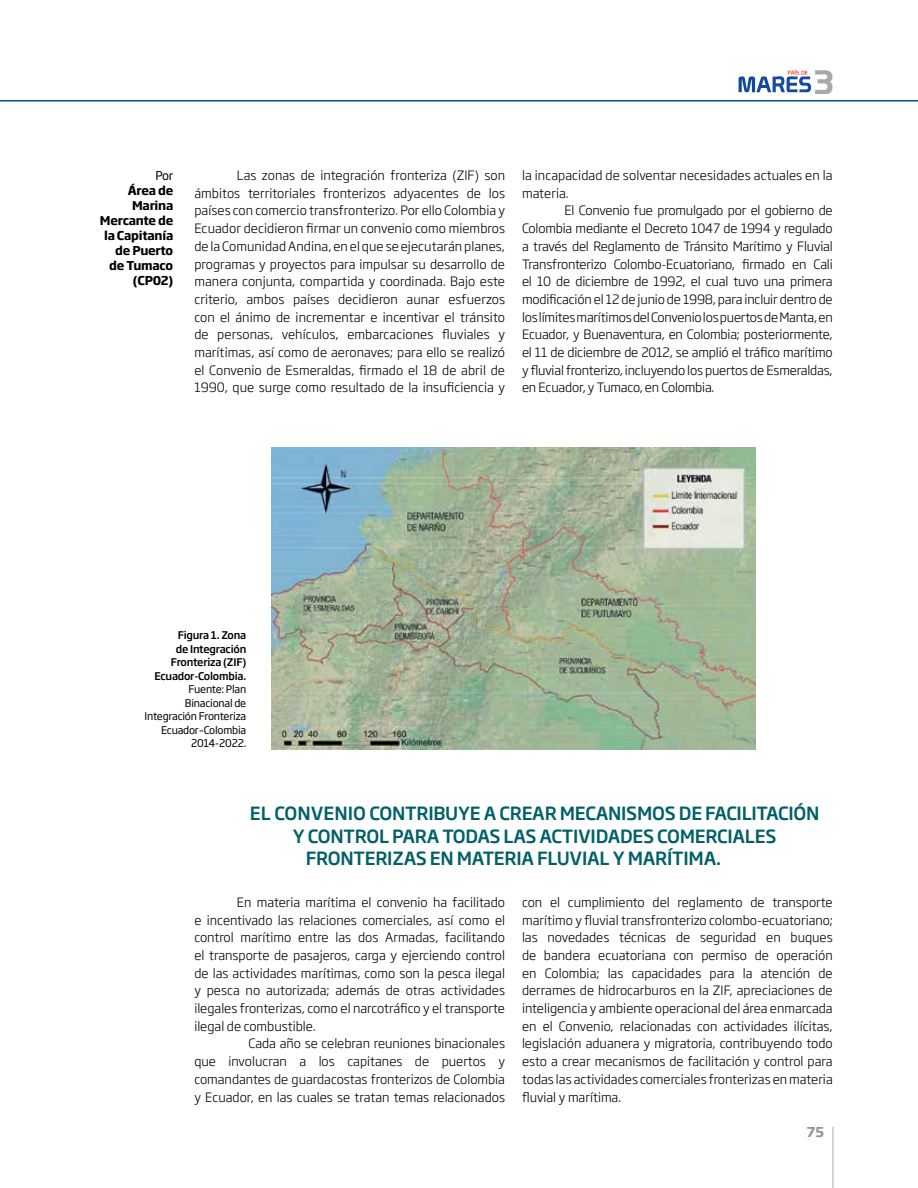
<style>
.page{position:relative;width:918px;height:1188px;background:#fff}
.page>*{position:absolute;margin:0;border:0;box-sizing:border-box;transform-origin:0 0}
.t1{font:33px "Prototype";color:#a7a9ac}
.t2{font:500 18px "Soho Gothic Pro";letter-spacing:-.015em;color:#006068}
.t3{font:700 13.5px "Soho Gothic Pro";color:#939598}
.t4{font:300 12.75px/17.7px "Soho Gothic Pro";color:#000;text-align:justify}
.t5{font:700 12px/15px "Soho Gothic Pro";letter-spacing:-.02em;color:#000;text-align:right}
.t6{font:12px "Soho Gothic Pro";color:#000}
.t7{font:10.5px/13.5px "Soho Gothic Pro";letter-spacing:-.02em;color:#000;text-align:right}
.t8{font:500 10.5px/13.5px "Soho Gothic Pro";letter-spacing:-.02em;color:#000;text-align:right}
</style>
<div class="page">
<svg style="left:739px;top:70px;width:72px;height:22px"></svg>
<hr style="left:833px;top:1127px;width:1px;height:61px;background:#a7a9ac">
<hr style="left:0;top:100px;width:918px;height:1px;background:#023f88">
<img style="left:271px;top:448px;width:485px;height:302px">
<h1 class="t1" style="left:814px;top:63px;width:21px">3</h1>
<p class="t6" style="left:155px;top:166px;width:20px">Por</p>
<p class="t5" style="left:100px;top:182px;width:75px">Área de<br>Marina<br>Mercante de la Capitanía de Puerto de Tumaco (CP02)</p>
<p class="t4" style="left:194px;top:166px;width:312px;text-indent:43px">Las zonas de integración fronteriza (ZIF) son ámbitos territoriales fronterizos adyacentes de los países con comercio transfronterizo. Por ello Colombia y Ecuador decidieron firmar un convenio como miembros de la Comunidad Andina, en el que se ejecutarán planes, programas y proyectos para impulsar su desarrollo de manera conjunta, compartida y coordinada. Bajo este criterio, ambos países decidieron aunar esfuerzos con el ánimo de incrementar e incentivar el tránsito de personas, vehículos, embarcaciones fluviales y marítimas, así como de aeronaves; para ello se realizó el Convenio de Esmeraldas, firmado el 18 de abril de 1990, que surge como resultado de la insuficiencia y</p>
<p class="t4" style="left:522px;top:166px;width:312px">la incapacidad de solventar necesidades actuales en la materia.</p>
<p class="t4" style="left:522px;top:201px;width:312px;text-indent:43px">El Convenio fue promulgado por el gobierno de Colombia mediante el Decreto 1047 de 1994 y regulado a través del Reglamento de Tránsito Marítimo y Fluvial Transfronterizo Colombo-Ecuatoriano, firmado en Cali el 10 de diciembre de 1992, el cual tuvo una primera modificación el 12 de junio de 1998, para incluir dentro de los límites marítimos del Convenio los puertos de Manta, en Ecuador, y Buenaventura, en Colombia; posteriormente, el 11 de diciembre de 2012, se amplió el tráfico marítimo y fluvial fronterizo, incluyendo los puertos de Esmeraldas, en Ecuador, y Tumaco, en Colombia.</p>
<p class="t8" style="left:154px;top:628px;width:93px">Figura 1. Zona<br>de Integración<br>Fronteriza (ZIF)<br>Ecuador-Colombia.</p>
<p class="t7" style="left:145px;top:682px;width:103px">Fuente: Plan<br>Binacional de<br>Integración Fronteriza<br>Ecuador–Colombia<br>2014-2022.</p>
<h2 class="t2" style="left:250px;top:799px;width:571px">EL CONVENIO CONTRIBUYE A CREAR MECANISMOS DE FACILITACIÓN</h2>
<h2 class="t2" style="left:293px;top:822px;width:485px">Y CONTROL PARA TODAS LAS ACTIVIDADES COMERCIALES</h2>
<h2 class="t2" style="left:306px;top:844px;width:417px">FRONTERIZAS EN MATERIA FLUVIAL Y MARÍTIMA.</h2>
<p class="t4" style="left:237px;top:893px;width:270px">En materia marítima el convenio ha facilitado</p>
<p class="t4" style="left:194px;top:910px;width:312px">e incentivado las relaciones comerciales, así como el</p>
<p class="t4" style="left:194px;top:928px;width:312px">control marítimo entre las dos Armadas, facilitando</p>
<p class="t4" style="left:194px;top:946px;width:312px">el transporte de pasajeros, carga y ejerciendo control</p>
<p class="t4" style="left:194px;top:963px;width:312px">de las actividades marítimas, como son la pesca ilegal</p>
<p class="t4" style="left:194px;top:981px;width:312px">y pesca no autorizada; además de otras actividades</p>
<p class="t4" style="left:194px;top:999px;width:312px">ilegales fronterizas, como el narcotráfico y el transporte</p>
<p class="t4" style="left:194px;top:1016px;width:123px">ilegal de combustible.</p>
<p class="t4" style="left:248px;top:1034px;width:258px">Cada año se celebran reuniones binacionales</p>
<p class="t4" style="left:194px;top:1052px;width:312px">que involucran a los capitanes de puertos y</p>
<p class="t4" style="left:194px;top:1070px;width:312px">comandantes de guardacostas fronterizos de Colombia</p>
<p class="t4" style="left:194px;top:1087px;width:312px">y Ecuador, en las cuales se tratan temas relacionados</p>
<p class="t4" style="left:522px;top:893px;width:312px">con el cumplimiento del reglamento de transporte marítimo y fluvial transfronterizo colombo-ecuatoriano; las novedades técnicas de seguridad en buques de bandera ecuatoriana con permiso de operación en Colombia; las capacidades para la atención de derrames de hidrocarburos en la ZIF, apreciaciones de inteligencia y ambiente operacional del área enmarcada en el Convenio, relacionadas con actividades ilícitas, legislación aduanera y migratoria, contribuyendo todo esto a crear mecanismos de facilitación y control para todas las actividades comerciales fronterizas en materia fluvial y marítima.</p>
<p class="t3" style="left:807px;top:1122px;width:19px">75</p>
</div>
